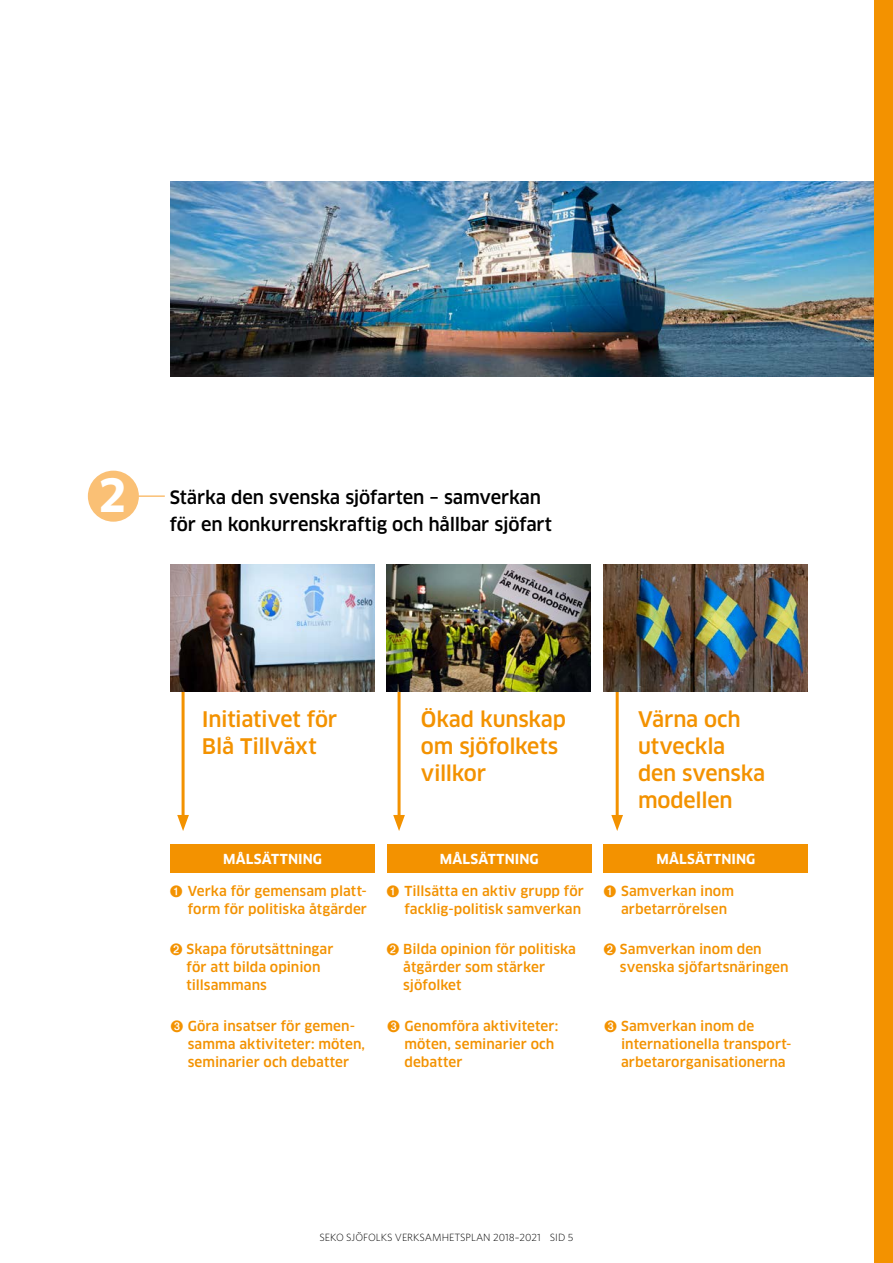
<style>
.page{position:relative;width:893px;height:1263px;background:#fff}
.page>*{position:absolute;margin:0;border:0;box-sizing:border-box;transform-origin:0 0}
.t1{font:700 45px "Clan Pro";color:#fff}
.t2{font:500 21px/27px "Clan Pro";letter-spacing:-.01em;color:#f39200}
.t3{font:500 18px/27px "Clan Pro";letter-spacing:-.01em;color:#000}
.t4{font:500 13.5px/18px "Clan Pro";letter-spacing:.005em;color:#f39200}
.t5{font:700 13.5px "Clan Pro";letter-spacing:.015em;color:#fff}
.t6{font:300 10.5px "Whitney";color:#000}
</style>
<div class="page">
<img style="left:170px;top:181px;width:704px;height:196px">
<div style="left:874px;top:0;width:19px;height:1263px;background:#f39200"></div>
<div style="left:170px;top:844px;width:205px;height:28px;background:#f39200"></div>
<div style="left:387px;top:844px;width:205px;height:28px;background:#f39200"></div>
<div style="left:603px;top:844px;width:205px;height:28px;background:#f39200"></div>
<div style="left:88px;top:471px;width:51px;height:51px;background:#fac075;border-radius:50%"></div>
<hr style="left:124px;top:495px;width:41px;height:2px;background:#fac075">
<hr style="left:182px;top:679px;width:3px;height:142px;background:#f39200">
<svg style="left:177px;top:815px;width:12px;height:16px"></svg>
<hr style="left:398px;top:679px;width:3px;height:142px;background:#f39200">
<svg style="left:393px;top:815px;width:12px;height:16px"></svg>
<hr style="left:616px;top:679px;width:3px;height:142px;background:#f39200">
<svg style="left:611px;top:815px;width:12px;height:16px"></svg>
<img style="left:170px;top:564px;width:204px;height:128px">
<img style="left:603px;top:564px;width:204px;height:128px">
<img style="left:387px;top:564px;width:204px;height:128px">
<h1 class="t1" style="left:98px;top:469px;width:30px">2</h1>
<h3 class="t3" style="left:170px;top:484px;width:384px">Stärka den svenska sjöfarten – samverkan för en konkurrenskraftig och hållbar sjöfart</h3>
<h2 class="t2" style="left:202px;top:706px;width:137px">Initiativet för<br>Blå Tillväxt</h2>
<h2 class="t2" style="left:421px;top:706px;width:147px">Ökad kunskap om sjöfolkets villkor</h2>
<h2 class="t2" style="left:638px;top:706px;width:129px">Värna och utveckla den svenska modellen</h2>
<p class="t5" style="left:223px;top:851px;width:100px">MÅLSÄTTNING</p>
<p class="t5" style="left:440px;top:851px;width:100px">MÅLSÄTTNING</p>
<p class="t5" style="left:656px;top:851px;width:100px">MÅLSÄTTNING</p>
<p class="t4" style="left:188px;top:882px;width:181px">Verka för gemensam platt&shy;form för politiska åtgärder</p>
<p class="t4" style="left:404px;top:882px;width:181px">Tillsätta en aktiv grupp för facklig-politisk samverkan</p>
<p class="t4" style="left:621px;top:882px;width:114px">Samverkan inom arbetarrörelsen</p>
<p class="t4" style="left:187px;top:940px;width:148px">Skapa förutsättningar för att bilda opinion tillsammans</p>
<p class="t4" style="left:403px;top:940px;width:174px">Bilda opinion för politiska åtgärder som stärker sjöfolket</p>
<p class="t4" style="left:620px;top:940px;width:170px">Samverkan inom den svenska sjöfartsnäringen</p>
<p class="t4" style="left:188px;top:1017px;width:179px">Göra insatser för gemen&shy;samma aktiviteter: möten, seminarier och debatter</p>
<p class="t4" style="left:404px;top:1017px;width:155px">Genomföra aktiviteter: möten, seminarier och debatter</p>
<p class="t4" style="left:621px;top:1017px;width:172px">Samverkan inom de internationella transport&shy;arbetarorganisationerna</p>
<p class="t6" style="left:319px;top:1231px;width:255px">SEKO SJÖFOLKS VERKSAMHETSPLAN 2018–2021 SID 5</p>
</div>
